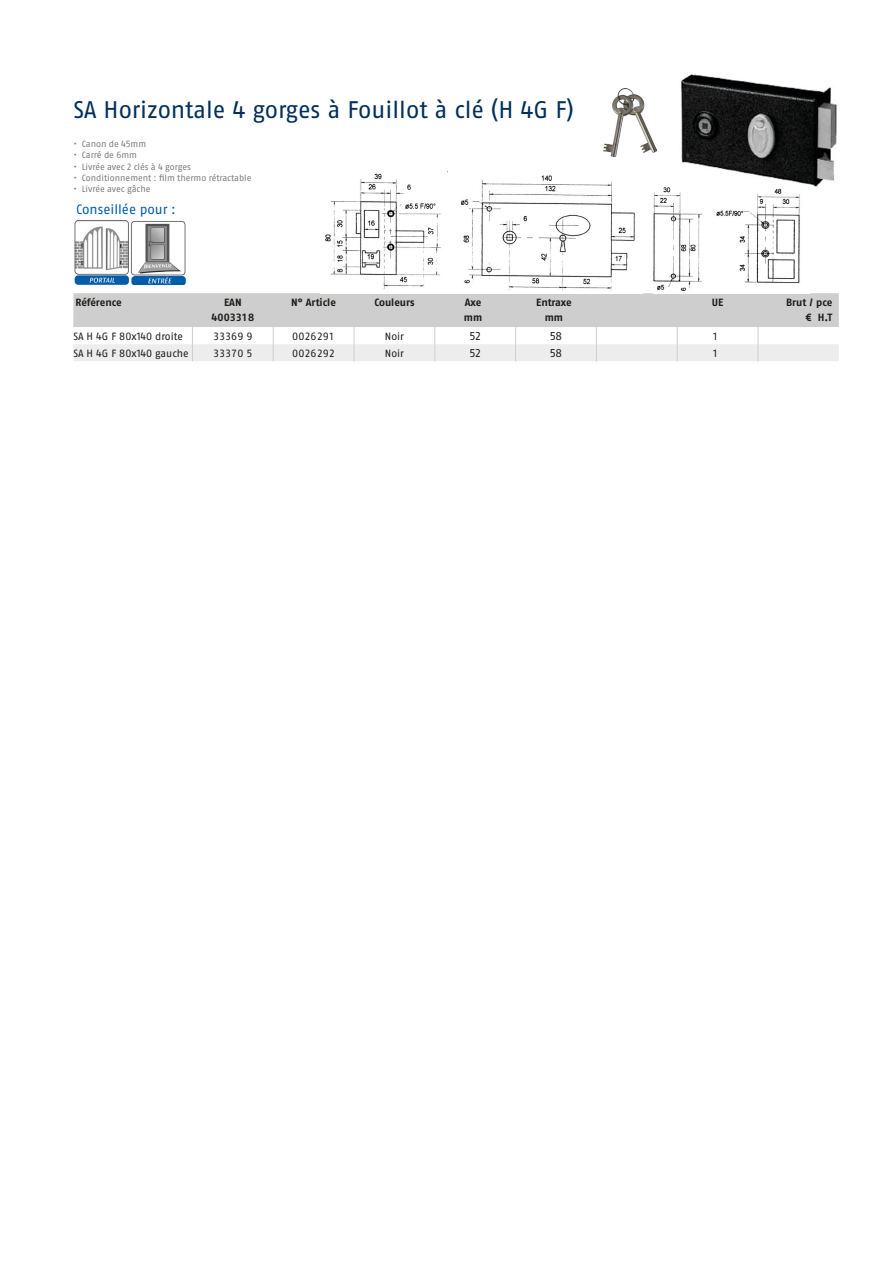
<style>
.page{position:relative;width:893px;height:1263px;background:#fff}
.page>*{position:absolute;margin:0;border:0;box-sizing:border-box;transform-origin:0 0}
.t1{font:24px "ABUS Fago Pro";color:#00305b}
.t2{font:13.5px "ABUS Fago Pro";color:#005da9}
.t3{font:11.25px "ABUS Fago Pro";letter-spacing:-.015em;color:#1d1d1b}
.t4{font:10.5px "ABUS Fago Pro";color:#1d1d1b}
.t5{font:700 10.5px/15px "ABUS Fago Pro";color:#1d1d1b;text-align:center}
.t6{font:9px "ABUS Fago Pro";letter-spacing:-.005em;color:#7c7c7c}
</style>
<div class="page">
<img style="left:603px;top:88px;width:54px;height:69px">
<svg style="left:73px;top:293px;width:766px;height:68px"></svg>
<img style="left:74px;top:220px;width:55px;height:64px">
<img style="left:131px;top:221px;width:55px;height:64px">
<img style="left:325px;top:171px;width:310px;height:120px">
<img style="left:653px;top:187px;width:147px;height:104px">
<img style="left:681px;top:74px;width:156px;height:113px">
<h1 class="t1" style="left:73px;top:95px;width:502px">SA Horizontale 4 gorges à Fouillot à clé (H 4G F)</h1>
<p class="t6" style="left:73px;top:139px;width:74px">• Canon de 45mm</p>
<p class="t6" style="left:73px;top:150px;width:65px">• Carré de 6mm</p>
<p class="t6" style="left:73px;top:161px;width:119px">• Livrée avec 2 clés à 4 gorges</p>
<p class="t6" style="left:73px;top:172px;width:180px">• Conditionnement : film thermo rétractable</p>
<p class="t6" style="left:73px;top:184px;width:79px">• Livrée avec gâche</p>
<h2 class="t2" style="left:76px;top:202px;width:101px">Conseillée pour :</h2>
<p class="t5" style="left:75px;top:295px;width:48px">Référence</p>
<p class="t5" style="left:212px;top:295px;width:44px">EAN<br>4003318</p>
<p class="t5" style="left:291px;top:295px;width:46px">N° Article</p>
<p class="t5" style="left:374px;top:295px;width:42px">Couleurs</p>
<p class="t5" style="left:464px;top:295px;width:20px;text-align:left">Axe mm</p>
<p class="t5" style="left:536px;top:295px;width:37px">Entraxe mm</p>
<p class="t5" style="left:712px;top:295px;width:13px">UE</p>
<p class="t5" style="left:786px;top:295px;width:48px;text-align:right">Brut / pce € H.T</p>
<p class="t4" style="left:73px;top:330px;width:111px">SA H 4G F 80x140 droite</p>
<p class="t4" style="left:213px;top:330px;width:41px">33369 9</p>
<p class="t4" style="left:292px;top:330px;width:44px">0026291</p>
<p class="t4" style="left:385px;top:330px;width:21px">Noir</p>
<p class="t3" style="left:470px;top:329px;width:13px">52</p>
<p class="t3" style="left:550px;top:329px;width:14px">58</p>
<p class="t4" style="left:712px;top:330px;width:8px">1</p>
<p class="t4" style="left:73px;top:347px;width:117px">SA H 4G F 80x140 gauche</p>
<p class="t4" style="left:213px;top:347px;width:41px">33370 5</p>
<p class="t4" style="left:292px;top:347px;width:44px">0026292</p>
<p class="t4" style="left:385px;top:347px;width:21px">Noir</p>
<p class="t3" style="left:470px;top:346px;width:13px">52</p>
<p class="t3" style="left:550px;top:346px;width:14px">58</p>
<p class="t4" style="left:712px;top:347px;width:8px">1</p>
</div>
